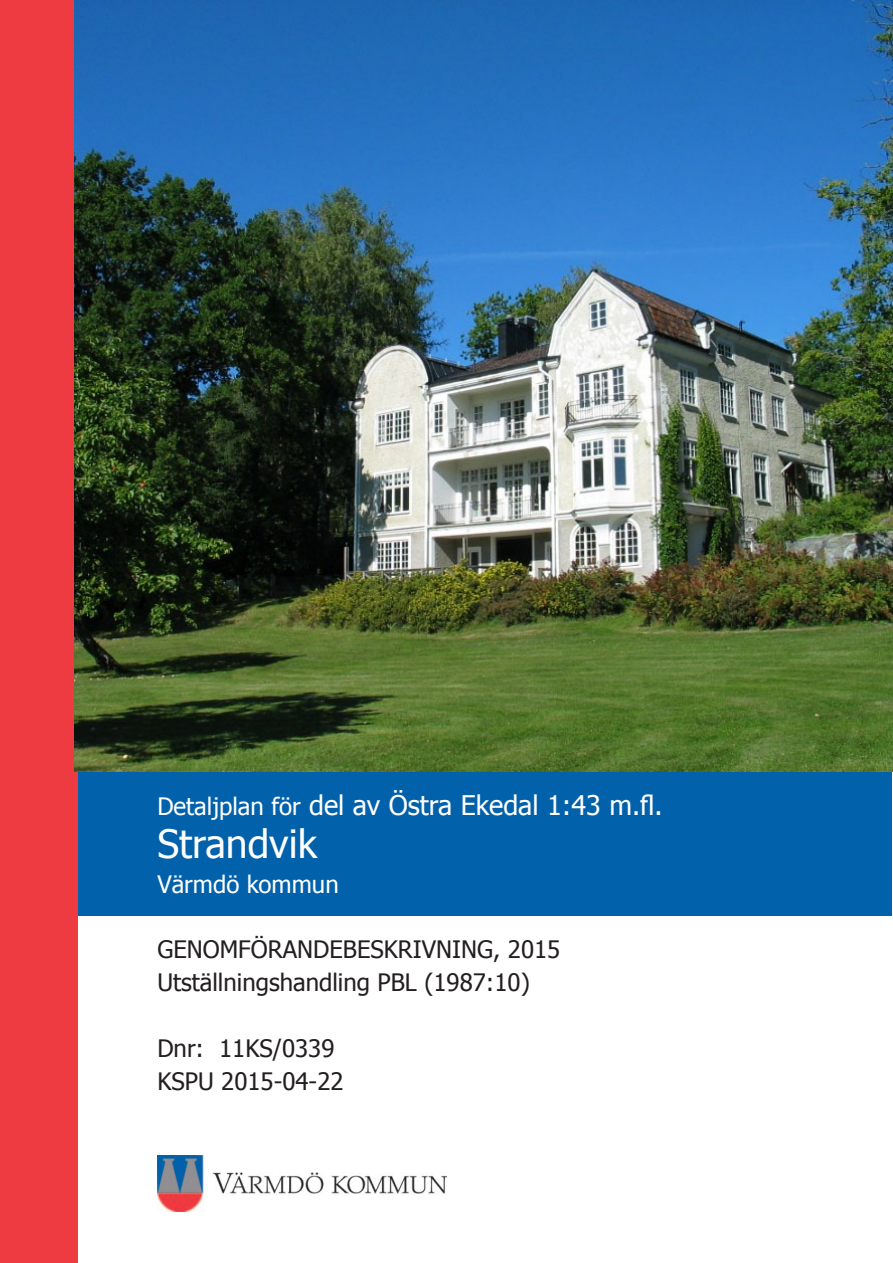
<style>
.page{position:relative;width:893px;height:1263px;background:#fff}
.page>*{position:absolute;margin:0;border:0;box-sizing:border-box;transform-origin:0 0}
.t1{font:39px "Tahoma";color:#fff}
.t2{font:27px "Tahoma";color:#fff}
.t3{font:24px/33px "Tahoma";color:#231f20}
.t4{font:24px "Tahoma";color:#fff}
.s1{font-size:24px}
</style>
<div class="page">
<img style="left:157px;top:1155px;width:289px;height:57px">
<div style="left:55px;top:771px;width:837px;height:145px;background:#0161aa"></div>
<div style="left:0;top:0;width:78px;height:1263px;background:#ee3a41"></div>
<img style="left:75px;top:0;width:817px;height:771px">
<p class="t2" style="left:157px;top:787px;width:507px"><span class="s1">Detaljplan för</span> del av Östra Ekedal 1:43 m.fl.</p>
<h1 class="t1" style="left:157px;top:818px;width:162px">Strandvik</h1>
<p class="t4" style="left:157px;top:868px;width:183px">Värmdö kommun</p>
<p class="t3" style="left:157px;top:932px;width:404px">genomförandebeskrivning, 2015<br>Utställningshandling PBL (1987:10)</p>
<p class="t3" style="left:157px;top:1031px;width:188px">Dnr: 11KS/0339<br>KSPU 2015-04-22</p>
</div>
